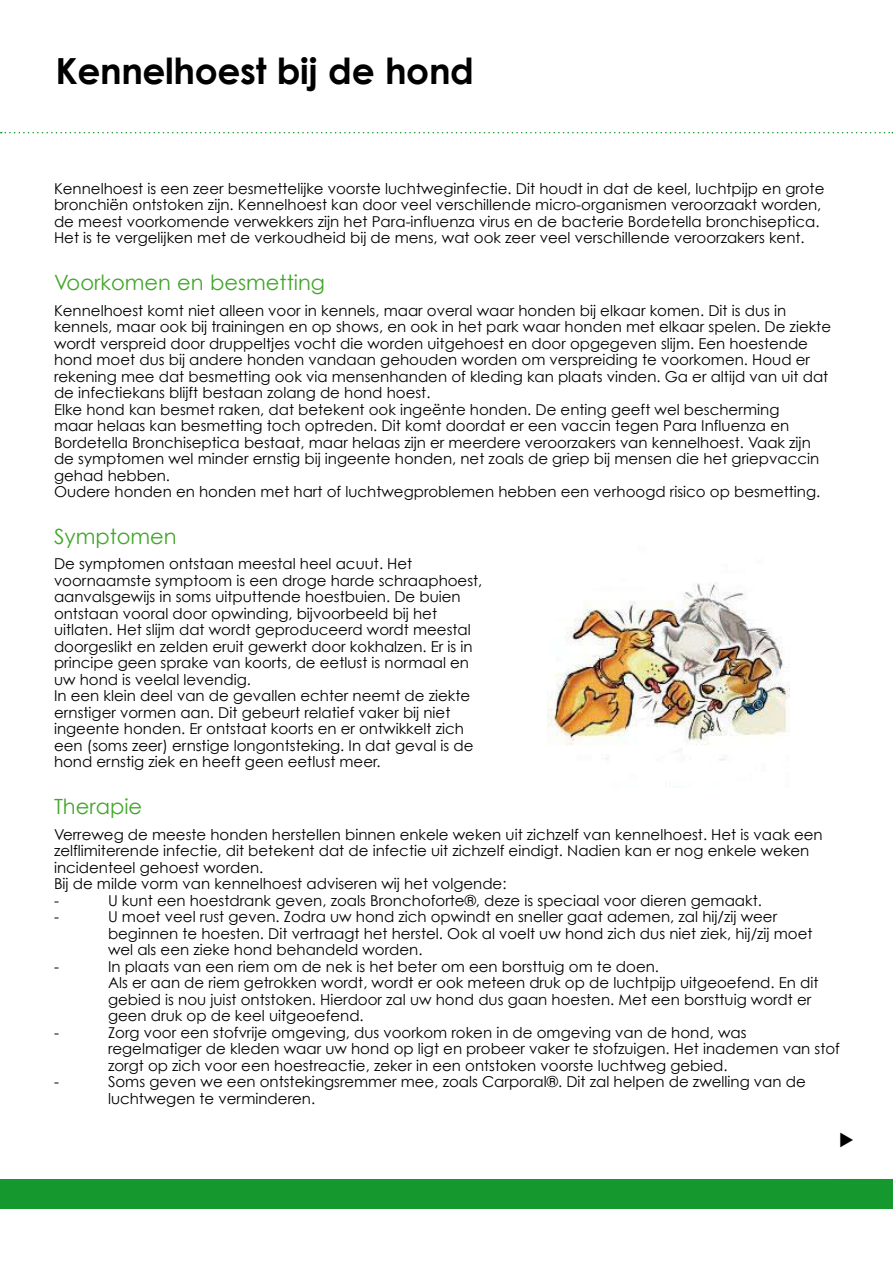
<style>
.page{position:relative;width:893px;height:1263px;background:#fff}
.page>*{position:absolute;margin:0;border:0;box-sizing:border-box;transform-origin:0 0}
.t1{font:700 36px "Century Gothic";letter-spacing:-.01em;color:#000}
.t2{font:21px "Century Gothic";color:#42a62a}
.t3{font:15px/16.5px "Century Gothic";color:#000}
</style>
<div class="page">
<div style="left:0;top:1179px;width:893px;height:30px;background:#15992f"></div>
<svg style="left:1px;top:132px;width:892px;height:1px"></svg>
<img style="left:547px;top:582px;width:242px;height:178px">
<h1 class="t1" style="left:55px;top:48px;width:420px">Kennelhoest bij de hond</h1>
<p class="t3" style="left:54px;top:180px;width:772px">Kennelhoest is een zeer besmettelijke voorste luchtweginfectie. Dit houdt in dat de keel, luchtpijp en grote bronchiën ontstoken zijn. Kennelhoest kan door veel verschillende micro-organismen veroorzaakt worden, de meest voorkomende verwekkers zijn het Para-influenza virus en de bacterie Bordetella bronchiseptica.<br>Het is te vergelijken met de verkoudheid bij de mens, wat ook zeer veel verschillende veroorzakers kent.</p>
<h2 class="t2" style="left:54px;top:270px;width:272px">Voorkomen en besmetting</h2>
<p class="t3" style="left:54px;top:302px;width:779px">Kennelhoest komt niet alleen voor in kennels, maar overal waar honden bij elkaar komen. Dit is dus in kennels, maar ook bij trainingen en op shows, en ook in het park waar honden met elkaar spelen. De ziekte wordt verspreid door druppeltjes vocht die worden uitgehoest en door opgegeven slijm. Een hoestende hond moet dus bij andere honden vandaan gehouden worden om verspreiding te voorkomen. Houd er rekening mee dat besmetting ook via mensenhanden of kleding kan plaats vinden. Ga er altijd van uit dat de infectiekans blijft bestaan zolang de hond hoest.<br>Elke hond kan besmet raken, dat betekent ook ingeënte honden. De enting geeft wel bescherming<br>maar helaas kan besmetting toch optreden. Dit komt doordat er een vaccin tegen Para Influenza en Bordetella Bronchiseptica bestaat, maar helaas zijn er meerdere veroorzakers van kennelhoest. Vaak zijn de symptomen wel minder ernstig bij ingeente honden, net zoals de griep bij mensen die het griepvaccin gehad hebben.<br>Oudere honden en honden met hart of luchtwegproblemen hebben een verhoogd risico op besmetting.</p>
<h2 class="t2" style="left:54px;top:523px;width:124px">Symptomen</h2>
<p class="t3" style="left:54px;top:555px;width:430px">De symptomen ontstaan meestal heel acuut. Het voornaamste symptoom is een droge harde schraaphoest, aanvalsgewijs in soms uitputtende hoestbuien. De buien ontstaan vooral door opwinding, bijvoorbeeld bij het uitlaten. Het slijm dat wordt geproduceerd wordt meestal doorgeslikt en zelden eruit gewerkt door kokhalzen. Er is in principe geen sprake van koorts, de eetlust is normaal en uw hond is veelal levendig.<br>In een klein deel van de gevallen echter neemt de ziekte ernstiger vormen aan. Dit gebeurt relatief vaker bij niet ingeente honden. Er ontstaat koorts en er ontwikkelt zich een (soms zeer) ernstige longontsteking. In dat geval is de hond ernstig ziek en heeft geen eetlust meer.</p>
<h2 class="t2" style="left:54px;top:794px;width:90px">Therapie</h2>
<p class="t3" style="left:54px;top:826px;width:770px">Verreweg de meeste honden herstellen binnen enkele weken uit zichzelf van kennelhoest. Het is vaak een zelflimiterende infectie, dit betekent dat de infectie uit zichzelf eindigt. Nadien kan er nog enkele weken incidenteel gehoest worden.<br>Bij de milde vorm van kennelhoest adviseren wij het volgende:<br>-</p>
<p class="t3" style="left:108px;top:892px;width:655px">U kunt een hoestdrank geven, zoals Bronchoforte®, deze is speciaal voor dieren gemaakt.</p>
<p class="t3" style="left:54px;top:908px;width:6px">-</p>
<p class="t3" style="left:108px;top:908px;width:706px">U moet veel rust geven. Zodra uw hond zich opwindt en sneller gaat ademen, zal hij/zij weer beginnen te hoesten. Dit vertraagt het herstel. Ook al voelt uw hond zich dus niet ziek, hij/zij moet wel als een zieke hond behandeld worden.</p>
<p class="t3" style="left:54px;top:958px;width:6px">-</p>
<p class="t3" style="left:108px;top:958px;width:712px">In plaats van een riem om de nek is het beter om een borsttuig om te doen.<br>Als er aan de riem getrokken wordt, wordt er ook meteen druk op de luchtpijp uitgeoefend. En dit gebied is nou juist ontstoken. Hierdoor zal uw hond dus gaan hoesten. Met een borsttuig wordt er geen druk op de keel uitgeoefend.</p>
<p class="t3" style="left:54px;top:1024px;width:6px">-</p>
<p class="t3" style="left:108px;top:1024px;width:733px">Zorg voor een stofvrije omgeving, dus voorkom roken in de omgeving van de hond, was regelmatiger de kleden waar uw hond op ligt en probeer vaker te stofzuigen. Het inademen van stof zorgt op zich voor een hoestreactie, zeker in een ontstoken voorste luchtweg gebied.</p>
<p class="t3" style="left:54px;top:1073px;width:6px">-</p>
<p class="t3" style="left:108px;top:1073px;width:699px">Soms geven we een ontstekingsremmer mee, zoals Carporal®. Dit zal helpen de zwelling van de luchtwegen te verminderen.</p>
</div>
